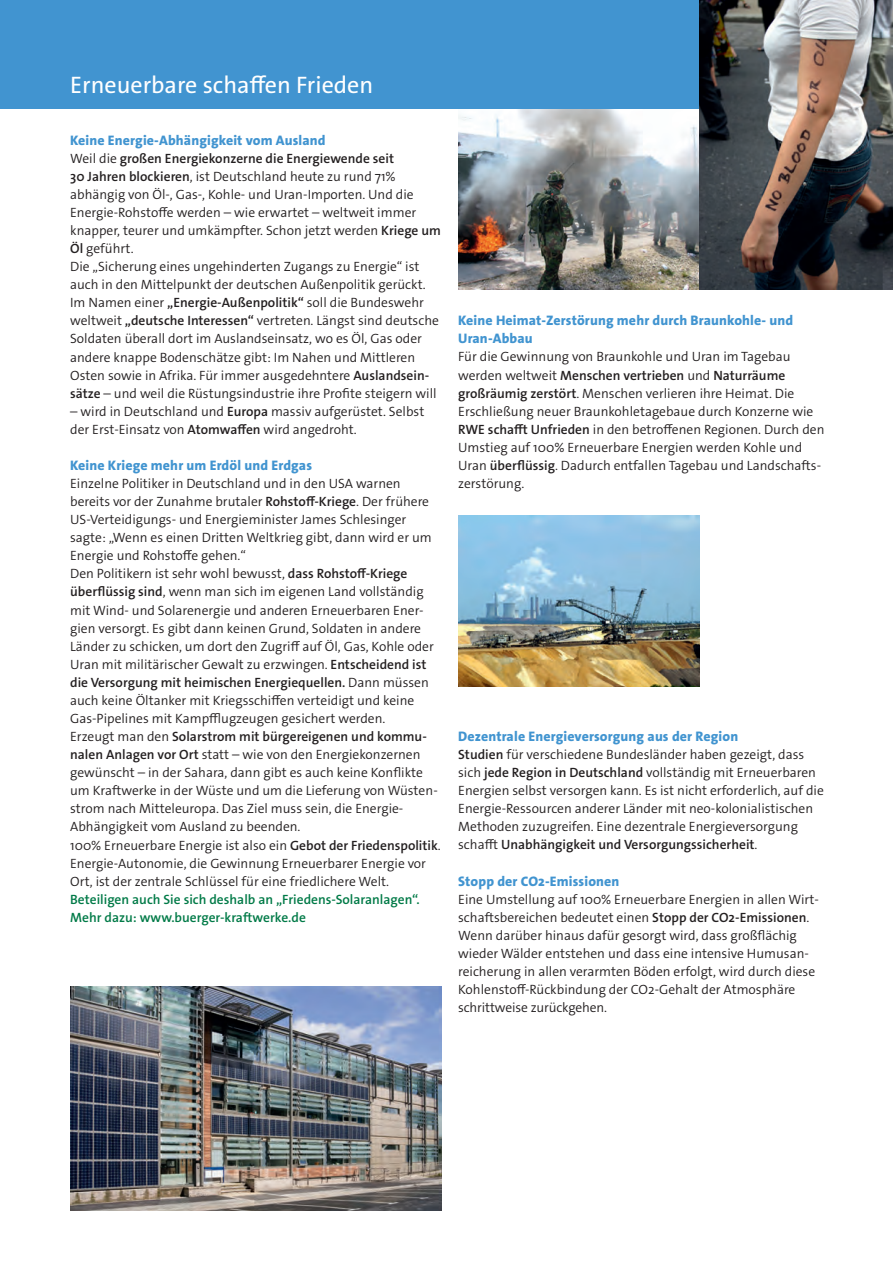
<style>
.page{position:relative;width:893px;height:1263px;background:#fff}
.page>*{position:absolute;margin:0;border:0;box-sizing:border-box;transform-origin:0 0}
.t1{font:24px "The Sans Os F";color:#fff}
.t2{font:800 13.8px/18px "The Sans Os F";letter-spacing:.01em;color:#4194d0}
.t3{font:300 13.5px/18.1px "The Sans Os F";color:#231f20}
.t4{font:600 13.5px/18.1px "The Sans Os F";color:#017a47}
.s1{font-weight:600}
</style>
<div class="page">
<img style="left:458px;top:108px;width:242px;height:181px">
<div style="left:0;top:0;width:700px;height:108px;background:#4194d0"></div>
<img style="left:458px;top:516px;width:242px;height:171px">
<img style="left:700px;top:0;width:193px;height:289px">
<img style="left:70px;top:986px;width:371px;height:225px">
<h1 class="t1" style="left:70px;top:70px;width:305px">Erneuerbare schaffen Frieden</h1>
<p class="t2" style="left:70px;top:131px;width:257px">Keine Energie-Abhängigkeit vom Ausland</p>
<p class="t3" style="left:70px;top:149px;width:372px">Weil die <span class="s1">großen Energiekonzerne die Energiewende seit<br>30 Jahren blockieren</span>, ist Deutschland heute zu rund 71% abhängig von Öl-, Gas-, Kohle- und Uran-Importen. Und die Energie-Rohstoffe werden – wie erwartet – weltweit immer knapper, teurer und umkämpfter. Schon jetzt werden <span class="s1">Kriege um Öl</span> geführt.<br>Die „Sicherung eines ungehinderten Zugangs zu Energie“ ist auch in den Mittelpunkt der deutschen Außenpolitik gerückt.<br>Im Namen einer <span class="s1">„Energie-Außenpolitik“</span> soll die Bundeswehr weltweit <span class="s1">„deutsche Interessen“</span> vertreten. Längst sind deutsche Soldaten überall dort im Auslandseinsatz, wo es Öl, Gas oder andere knappe Bodenschätze gibt: Im Nahen und Mittleren Osten sowie in Afrika. Für immer ausgedehntere <span class="s1">Auslandsein&shy;sätze</span> – und weil die Rüstungsindustrie ihre Profite steigern will</p>
<p class="t3" style="left:70px;top:402px;width:356px">– wird in Deutschland und <span class="s1">Europa</span> massiv aufgerüstet. Selbst der Erst-Einsatz von <span class="s1">Atomwaffen</span> wird angedroht.</p>
<p class="t2" style="left:70px;top:456px;width:243px">Keine Kriege mehr um Erdöl und Erdgas</p>
<p class="t3" style="left:70px;top:474px;width:372px">Einzelne Politiker in Deutschland und in den USA warnen bereits vor der Zunahme brutaler <span class="s1">Rohstoff-Kriege</span>. Der frühere US-Verteidigungs- und Energieminister James Schlesinger sagte: „Wenn es einen Dritten Weltkrieg gibt, dann wird er um Energie und Rohstoffe gehen.“<br>Den Politikern ist sehr wohl bewusst, <span class="s1">dass Rohstoff-Kriege überflüssig sind</span>, wenn man sich im eigenen Land vollständig mit Wind- und Solarenergie und anderen Erneuerbaren Ener&shy;gien versorgt. Es gibt dann keinen Grund, Soldaten in andere Länder zu schicken, um dort den Zugriff auf Öl, Gas, Kohle oder Uran mit militärischer Gewalt zu erzwingen. <span class="s1">Entscheidend ist die Versorgung mit heimischen Energiequellen.</span> Dann müssen auch keine Öltanker mit Kriegsschiffen verteidigt und keine Gas-Pipelines mit Kampfflugzeugen gesichert werden.<br>Erzeugt man den <span class="s1">Solarstrom mit bürgereigenen und kommu&shy;nalen Anlagen vor Ort</span> statt – wie von den Energiekonzernen gewünscht – in der Sahara, dann gibt es auch keine Konflikte um Kraftwerke in der Wüste und um die Lieferung von Wüsten&shy;strom nach Mitteleuropa. Das Ziel muss sein, die Energie-Abhängigkeit vom Ausland zu beenden.<br>100% Erneuerbare Energie ist also ein <span class="s1">Gebot der Friedenspolitik</span>.<br>Energie-Autonomie, die Gewinnung Erneuerbarer Energie vor Ort, ist der zentrale Schlüssel für eine friedlichere Welt.</p>
<p class="t4" style="left:70px;top:890px;width:351px">Beteiligen auch Sie sich deshalb an „Friedens-Solaranlagen“.<br>Mehr dazu: www.buerger-kraftwerke.de</p>
<p class="t2" style="left:458px;top:312px;width:337px">Keine Heimat-Zerstörung mehr durch Braunkohle- und<br>Uran-Abbau</p>
<p class="t3" style="left:458px;top:348px;width:368px">Für die Gewinnung von Braunkohle und Uran im Tagebau werden weltweit <span class="s1">Menschen vertrieben</span> und <span class="s1">Naturräume großräumig zerstört</span>. Menschen verlieren ihre Heimat. Die Erschließung neuer Braunkohletagebaue durch Konzerne wie <span class="s1">RWE schafft Unfrieden</span> in den betroffenen Regionen. Durch den Umstieg auf 100% Erneuerbare Energien werden Kohle und Uran <span class="s1">überflüssig</span>. Dadurch entfallen Tagebau und Landschafts&shy;zerstörung.</p>
<p class="t2" style="left:458px;top:727px;width:282px">Dezentrale Energieversorgung aus der Region</p>
<p class="t3" style="left:458px;top:745px;width:367px"><span class="s1">Studien</span> für verschiedene Bundesländer haben gezeigt, dass sich <span class="s1">jede Region in Deutschland</span> vollständig mit Erneuerbaren Energien selbst versorgen kann. Es ist nicht erforderlich, auf die Energie-Ressourcen anderer Länder mit neo-kolonialistischen Methoden zuzugreifen. Eine dezentrale Energieversorgung schafft <span class="s1">Unabhängigkeit und Versorgungssicherheit</span>.</p>
<p class="t2" style="left:458px;top:872px;width:163px">Stopp der CO2-Emissionen</p>
<p class="t3" style="left:458px;top:890px;width:362px">Eine Umstellung auf 100% Erneuerbare Energien in allen Wirt&shy;schaftsbereichen bedeutet einen <span class="s1">Stopp der CO2-Emissionen</span>.<br>Wenn darüber hinaus dafür gesorgt wird, dass großflächig wieder Wälder entstehen und dass eine intensive Humusan&shy;reicherung in allen verarmten Böden erfolgt, wird durch diese Kohlenstoff-Rückbindung der CO2-Gehalt der Atmosphäre schrittweise zurückgehen.</p>
</div>
